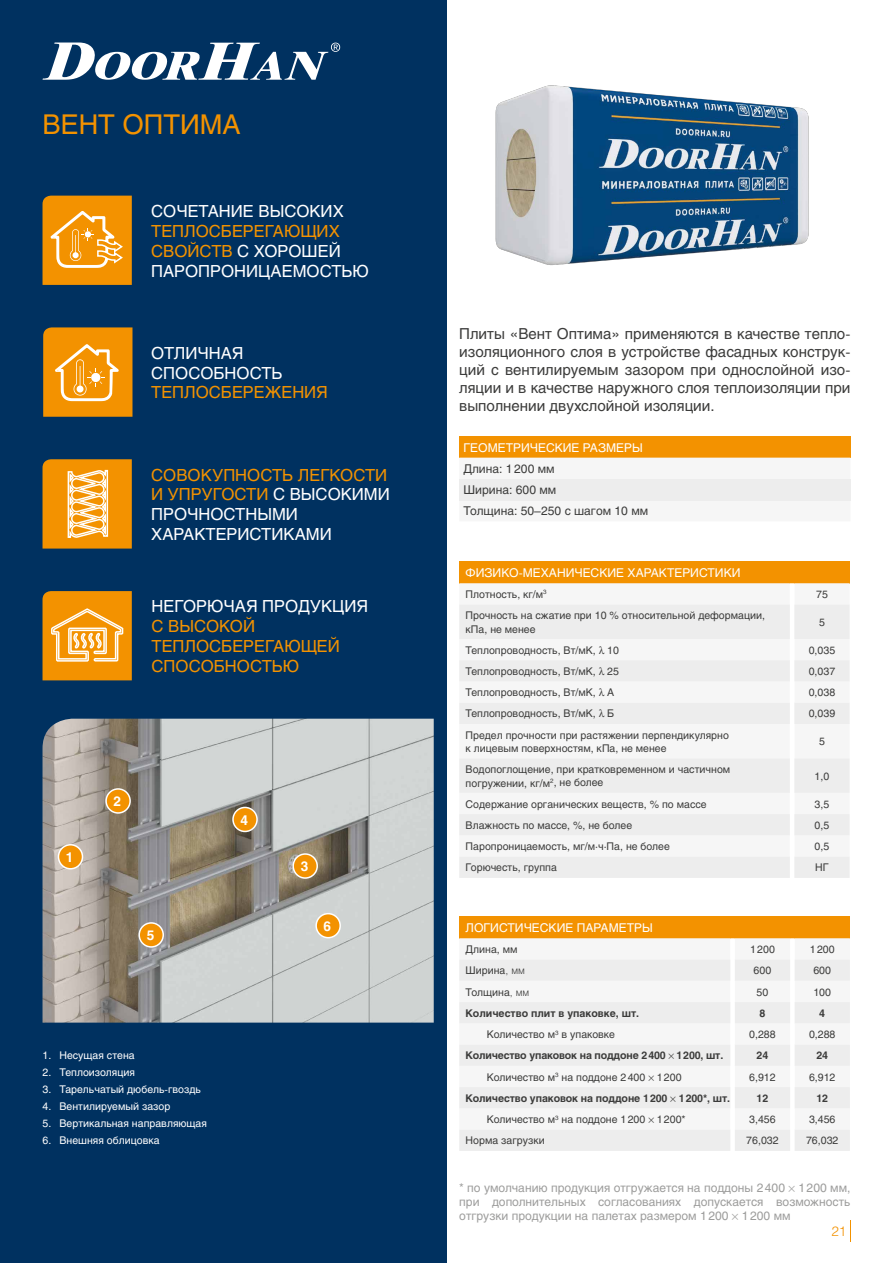
<style>
.page{position:relative;width:893px;height:1263px;background:#fff}
.page>*{position:absolute;margin:0;border:0;box-sizing:border-box;transform-origin:0 0}
.t1{font:27px "Helios";color:#f39200}
.t2{font:16.5px/19.8px "Helios";color:#fff}
.t3{font:16.5px/19.8px "Helios";color:#f39200}
.t4{font:15px/18px "Helios";color:#3c3c3b;text-align:justify}
.t5{font:700 13.5px "Helios";color:#fff}
.t6{font:300 13.5px "Helios";color:#f39200}
.t7{font:12px/14.4px "Helios";color:#9d9d9c;text-align:justify}
.t8{font:12px "Helios";color:#fff}
.t9{font:12px/21.3px "Helios";color:#3c3c3b}
.t10{font:10.5px/13.5px "Helios";color:#3c3c3b}
.t11{font:10.5px "Helios";color:#fff}
.t12{font:700 10.5px "Helios";letter-spacing:-.01em;color:#3c3c3b}
.s1{color:#f39200}
.s2{font-weight:300}
</style>
<div class="page">
<div style="left:0;top:0;width:446px;height:1263px;background:#003160"></div>
<svg style="left:43px;top:43px;width:297px;height:37px"></svg>
<svg style="left:850px;top:1220px;width:1px;height:22px"></svg>
<img style="left:43px;top:719px;width:391px;height:303px">
<img style="left:495px;top:85px;width:314px;height:180px">
<div style="left:459px;top:436px;width:391px;height:22px;background:#f39200"></div>
<svg style="left:459px;top:500px;width:391px;height:1px"></svg>
<div style="left:459px;top:479px;width:391px;height:21px;background:#ededed"></div>
<svg style="left:43px;top:459px;width:89px;height:90px;background:#f2a32b"></svg>
<svg style="left:43px;top:196px;width:89px;height:89px;background:#f39d1c"></svg>
<div style="left:459px;top:916px;width:391px;height:22px;background:#f39200"></div>
<svg style="left:459px;top:938px;width:391px;height:1px"></svg>
<svg style="left:730px;top:938px;width:65px;height:1px"></svg>
<svg style="left:459px;top:959px;width:391px;height:192px;fill:#ededed"></svg>
<div style="left:459px;top:561px;width:391px;height:22px;background:#f39200"></div>
<svg style="left:459px;top:604px;width:391px;height:274px;fill:#ededed"></svg>
<div style="left:58px;top:845px;width:24px;height:24px;background:#f39200;border-radius:50%"></div>
<div style="left:58px;top:844px;width:25px;height:25px;border:2px solid #fff;border-radius:50%"></div>
<div style="left:106px;top:789px;width:24px;height:24px;background:#f39200;border-radius:50%"></div>
<div style="left:105px;top:788px;width:26px;height:26px;border:2px solid #fff;border-radius:50%"></div>
<div style="left:293px;top:854px;width:24px;height:24px;background:#f39200;border-radius:50%"></div>
<div style="left:292px;top:853px;width:26px;height:26px;border:2px solid #fff;border-radius:50%"></div>
<div style="left:233px;top:807px;width:24px;height:24px;background:#f39200;border-radius:50%"></div>
<div style="left:232px;top:807px;width:26px;height:25px;border:2px solid #fff;border-radius:50%"></div>
<div style="left:139px;top:923px;width:24px;height:24px;background:#f39200;border-radius:50%"></div>
<div style="left:138px;top:922px;width:26px;height:26px;border:2px solid #fff;border-radius:50%"></div>
<div style="left:316px;top:914px;width:24px;height:24px;background:#f39200;border-radius:50%"></div>
<div style="left:315px;top:913px;width:26px;height:25px;border:2px solid #fff;border-radius:50%"></div>
<svg style="left:43px;top:591px;width:89px;height:89px;background:#f3a125"></svg>
<svg style="left:43px;top:327px;width:89px;height:90px;background:#f19b1a"></svg>
<svg style="left:668px;top:1054px;width:6px;height:5px"></svg>
<svg style="left:648px;top:1075px;width:6px;height:5px"></svg>
<svg style="left:670px;top:1096px;width:6px;height:6px"></svg>
<svg style="left:648px;top:1117px;width:6px;height:6px"></svg>
<svg style="left:599px;top:645px;width:6px;height:9px"></svg>
<svg style="left:599px;top:667px;width:6px;height:8px"></svg>
<svg style="left:599px;top:688px;width:6px;height:8px"></svg>
<svg style="left:599px;top:709px;width:6px;height:9px"></svg>
<h1 class="t1" style="left:43px;top:108px;width:200px">ВЕНТ ОПТИМА</h1>
<h2 class="t2" style="left:151px;top:201px;width:194px">СОЧЕТАНИЕ ВЫСОКИХ</h2>
<h2 class="t2" style="left:151px;top:221px;width:219px"><span class="s1">ТЕПЛОСБЕРЕГАЮЩИХ<br>СВОЙСТВ</span> С ХОРОШЕЙ<br>ПАРОПРОНИЦАЕМОСТЬЮ</h2>
<h2 class="t2" style="left:151px;top:343px;width:133px">ОТЛИЧНАЯ<br>СПОСОБНОСТЬ</h2>
<h2 class="t3" style="left:151px;top:382px;width:178px">ТЕПЛОСБЕРЕЖЕНИЯ</h2>
<h2 class="t2" style="left:151px;top:465px;width:240px"><span class="s1">СОВОКУПНОСТЬ ЛЕГКОСТИ<br>И УПРУГОСТИ</span> С ВЫСОКИМИ<br>ПРОЧНОСТНЫМИ<br>ХАРАКТЕРИСТИКАМИ</h2>
<h2 class="t2" style="left:152px;top:596px;width:218px">НЕГОРЮЧАЯ ПРОДУКЦИЯ</h2>
<h2 class="t3" style="left:152px;top:616px;width:190px">С ВЫСОКОЙ<br>ТЕПЛОСБЕРЕГАЮЩЕЙ<br>СПОСОБНОСТЬЮ</h2>
<p class="t5" style="left:66px;top:849px;width:9px">1</p>
<p class="t5" style="left:114px;top:793px;width:9px">2</p>
<p class="t5" style="left:147px;top:927px;width:9px">5</p>
<p class="t5" style="left:240px;top:812px;width:9px">4</p>
<p class="t5" style="left:301px;top:859px;width:9px">3</p>
<p class="t5" style="left:324px;top:918px;width:9px">6</p>
<p class="t11" style="left:43px;top:1049px;width:94px">1. Несущая стена</p>
<p class="t11" style="left:43px;top:1066px;width:94px">2. Теплоизоляция</p>
<p class="t11" style="left:43px;top:1083px;width:160px">3. Тарельчатый дюбель-гвоздь</p>
<p class="t11" style="left:43px;top:1100px;width:129px">4. Вентилируемый зазор</p>
<p class="t11" style="left:43px;top:1117px;width:166px">5. Вертикальная направляющая</p>
<p class="t11" style="left:43px;top:1134px;width:119px">6. Внешняя облицовка</p>
<p class="t4" style="left:459px;top:325px;width:393px">Плиты «Вент Оптима» применяются в качестве тепло&shy;изоляционного слоя в устройстве фасадных конструк&shy;ций с вентилируемым зазором при однослойной изо&shy;ляции и в качестве наружного слоя теплоизоляции при выполнении двухслойной изоляции.</p>
<p class="t8" style="left:463px;top:440px;width:181px">ГЕОМЕТРИЧЕСКИЕ РАЗМЕРЫ</p>
<p class="t9" style="left:463px;top:458px;width:186px">Длина: 1 200 мм<br>Ширина: 600 мм<br>Толщина: 50–250 с шагом 10 мм</p>
<p class="t8" style="left:466px;top:565px;width:276px">ФИЗИКО-МЕХАНИЧЕСКИЕ ХАРАКТЕРИСТИКИ</p>
<p class="t10" style="left:466px;top:587px;width:83px">Плотность, кг/м<sup>3</sup></p>
<p class="t10" style="left:816px;top:587px;width:13px">75</p>
<p class="t10" style="left:466px;top:608px;width:301px">Прочность на сжатие при 10 % относительной деформации, кПа, не менее</p>
<p class="t10" style="left:819px;top:615px;width:7px">5</p>
<p class="t10" style="left:466px;top:643px;width:155px">Теплопроводность, Вт/мК, 10</p>
<p class="t10" style="left:809px;top:643px;width:28px">0,035</p>
<p class="t10" style="left:466px;top:664px;width:155px">Теплопроводность, Вт/мК, 25</p>
<p class="t10" style="left:809px;top:664px;width:28px">0,037</p>
<p class="t10" style="left:466px;top:686px;width:150px">Теплопроводность, Вт/мК, А</p>
<p class="t10" style="left:809px;top:686px;width:28px">0,038</p>
<p class="t10" style="left:466px;top:707px;width:150px">Теплопроводность, Вт/мК, Б</p>
<p class="t10" style="left:809px;top:707px;width:28px">0,039</p>
<p class="t10" style="left:466px;top:728px;width:265px">Предел прочности при растяжении перпендикулярно к лицевым поверхностям, кПа, не менее</p>
<p class="t10" style="left:819px;top:735px;width:7px">5</p>
<p class="t10" style="left:466px;top:762px;width:266px">Водопоглощение, при кратковременном и частичном погружении, кг/м<sup>2</sup>, не более</p>
<p class="t10" style="left:815px;top:769px;width:16px">1,0</p>
<p class="t10" style="left:466px;top:797px;width:242px">Содержание органических веществ, % по массе</p>
<p class="t10" style="left:815px;top:797px;width:16px">3,5</p>
<p class="t10" style="left:466px;top:818px;width:168px">Влажность по массе, %, не более</p>
<p class="t10" style="left:815px;top:818px;width:16px">0,5</p>
<p class="t10" style="left:466px;top:839px;width:206px">Паропроницаемость, мг/м·ч·Па, не более</p>
<p class="t10" style="left:815px;top:839px;width:16px">0,5</p>
<p class="t10" style="left:466px;top:861px;width:93px">Горючесть, группа</p>
<p class="t10" style="left:815px;top:861px;width:15px">НГ</p>
<p class="t8" style="left:466px;top:920px;width:189px">ЛОГИСТИЧЕСКИЕ ПАРАМЕТРЫ</p>
<p class="t10" style="left:466px;top:942px;width:53px">Длина, мм</p>
<p class="t10" style="left:750px;top:942px;width:26px">1 200</p>
<p class="t10" style="left:810px;top:942px;width:26px">1 200</p>
<p class="t10" style="left:466px;top:964px;width:61px">Ширина<span class="s2">, мм</span></p>
<p class="t10" style="left:754px;top:964px;width:19px">600</p>
<p class="t10" style="left:813px;top:964px;width:19px">600</p>
<p class="t10" style="left:466px;top:985px;width:65px">Толщина<span class="s2">, мм</span></p>
<p class="t10" style="left:757px;top:985px;width:13px">50</p>
<p class="t10" style="left:813px;top:985px;width:19px">100</p>
<p class="t12" style="left:466px;top:1007px;width:175px">Количество плит в упаковке, шт.</p>
<p class="t12" style="left:759px;top:1007px;width:7px">8</p>
<p class="t12" style="left:819px;top:1007px;width:7px">4</p>
<p class="t10" style="left:487px;top:1027px;width:129px">Количество м<sup>3</sup> в упаковке</p>
<p class="t10" style="left:749px;top:1027px;width:28px">0,288</p>
<p class="t10" style="left:809px;top:1027px;width:28px">0,288</p>
<p class="t12" style="left:466px;top:1049px;width:259px">Количество упаковок на поддоне 2400 1200, шт.</p>
<p class="t12" style="left:757px;top:1049px;width:13px">24</p>
<p class="t12" style="left:816px;top:1049px;width:13px">24</p>
<p class="t10" style="left:487px;top:1070px;width:196px">Количество м<sup>3</sup> на поддоне 2 400 1 200</p>
<p class="t10" style="left:749px;top:1070px;width:28px">6,912</p>
<p class="t10" style="left:809px;top:1070px;width:28px">6,912</p>
<p class="t12" style="left:466px;top:1092px;width:266px">Количество упаковок на поддоне 1200 1200*, шт.</p>
<p class="t12" style="left:757px;top:1092px;width:13px">12</p>
<p class="t12" style="left:816px;top:1092px;width:13px">12</p>
<p class="t10" style="left:487px;top:1112px;width:200px">Количество м<sup>3</sup> на поддоне 1 200 1 200*</p>
<p class="t10" style="left:749px;top:1112px;width:28px">3,456</p>
<p class="t10" style="left:809px;top:1112px;width:28px">3,456</p>
<p class="t10" style="left:466px;top:1134px;width:81px">Норма загрузки</p>
<p class="t10" style="left:746px;top:1134px;width:34px">76,032</p>
<p class="t10" style="left:806px;top:1134px;width:34px">76,032</p>
<p class="t7" style="left:459px;top:1180px;width:393px">* по умолчанию продукция отгружается на поддоны 2 400 1 200 мм, при дополнительных согласованиях допускается возможность отгрузки продукции на палетах размером 1 200 1 200 мм</p>
<p class="t6" style="left:831px;top:1223px;width:17px">21</p>
</div>
